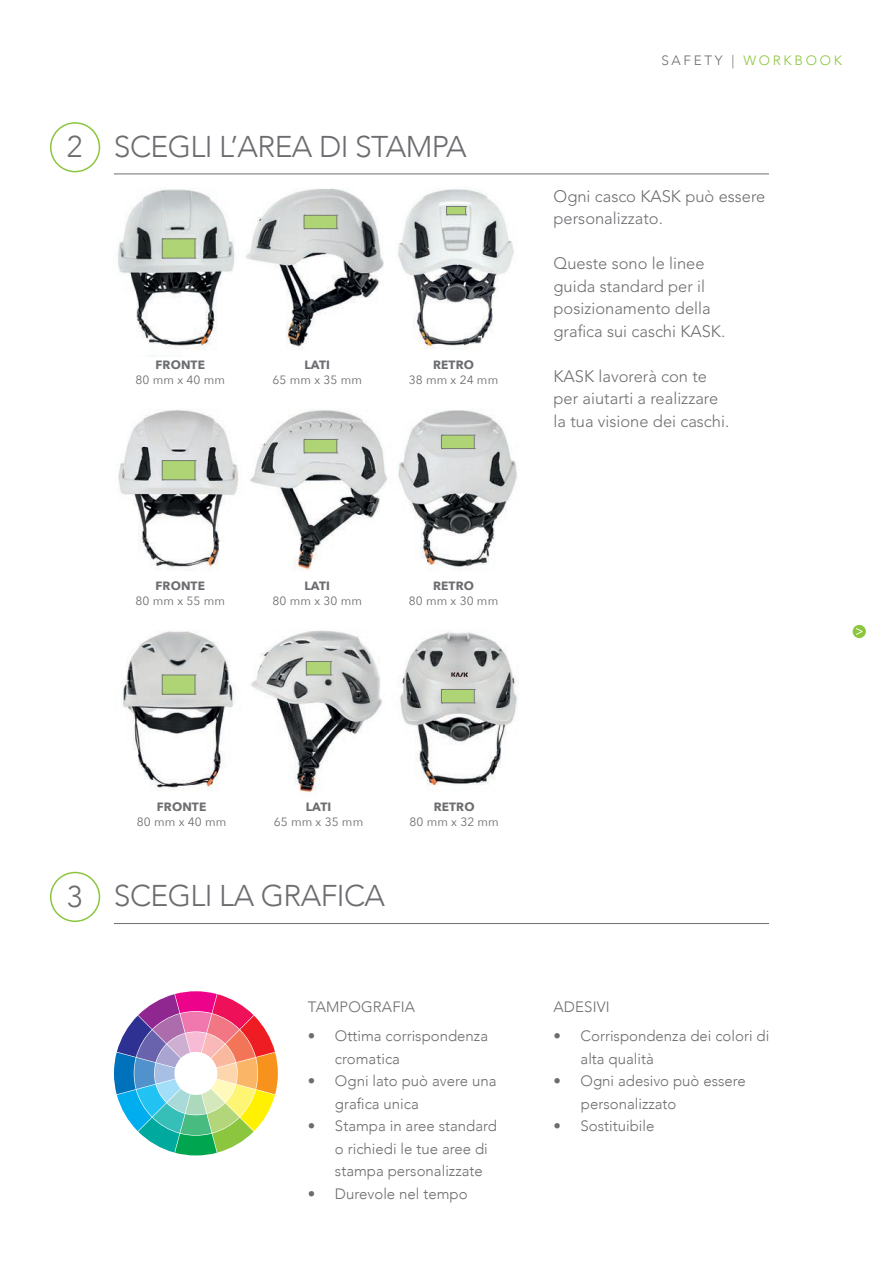
<style>
.page{position:relative;width:893px;height:1263px;background:#fff}
.page>*{position:absolute;margin:0;border:0;box-sizing:border-box;transform-origin:0 0}
.t1{font:300 30px "Avenir";letter-spacing:-.02em;color:#6c6d70}
.t2{font:300 16.5px/22.5px "Avenir LT Std";color:#6c6d70}
.t3{font:300 15px/22.5px "Avenir";color:#6c6d70}
.t4{font:300 13.5px "Avenir";letter-spacing:.2em;color:#8bc63e}
.t5{font:12px "Avenir Next";letter-spacing:.01em;color:#6c6d70}
.t6{font:700 12px "Avenir Next";letter-spacing:.01em;color:#6c6d70}
.s1{color:#6c6d70}
</style>
<div class="page">
<div style="left:853px;top:625px;width:13px;height:13px;background:#8bc63e;border-radius:50%"></div>
<svg style="left:856px;top:628px;width:6px;height:7px"></svg>
<hr style="left:114px;top:174px;width:655px;height:1px;background:#6c6d70">
<hr style="left:114px;top:923px;width:655px;height:1px;background:#6c6d70">
<div style="left:50px;top:122px;width:50px;height:50px;border:2px solid #8bc63e;border-radius:50%"></div>
<div style="left:50px;top:872px;width:50px;height:50px;border:2px solid #8bc63e;border-radius:50%"></div>
<svg style="left:114px;top:991px;width:164px;height:164px"></svg>
<img style="left:118px;top:188px;width:396px;height:162px">
<img style="left:118px;top:410px;width:399px;height:161px">
<img style="left:122px;top:630px;width:396px;height:164px">
<svg style="left:162px;top:239px;width:34px;height:20px"></svg>
<svg style="left:446px;top:206px;width:21px;height:10px"></svg>
<svg style="left:162px;top:460px;width:34px;height:21px"></svg>
<svg style="left:162px;top:675px;width:34px;height:20px"></svg>
<svg style="left:304px;top:439px;width:34px;height:15px"></svg>
<svg style="left:304px;top:215px;width:34px;height:14px"></svg>
<svg style="left:441px;top:435px;width:34px;height:14px"></svg>
<svg style="left:441px;top:689px;width:34px;height:15px"></svg>
<svg style="left:306px;top:661px;width:26px;height:15px"></svg>
<h1 class="t1" style="left:67px;top:129px;width:17px">2</h1>
<h1 class="t1" style="left:114px;top:129px;width:354px">SCEGLI L’AREA DI STAMPA</h1>
<p class="t6" style="left:156px;top:355px;width:51px">FRONTE</p>
<p class="t5" style="left:136px;top:370px;width:91px">80 mm x 40 mm</p>
<p class="t6" style="left:304px;top:355px;width:27px">LATI</p>
<p class="t5" style="left:272px;top:370px;width:91px">65 mm x 35 mm</p>
<p class="t6" style="left:433px;top:355px;width:42px">RETRO</p>
<p class="t5" style="left:409px;top:370px;width:91px">38 mm x 24 mm</p>
<p class="t4" style="left:661px;top:52px;width:182px"><span class="s1">SAFETY |</span> WORKBOOK</p>
<p class="t2" style="left:554px;top:185px;width:213px">Ogni casco KASK può essere personalizzato.</p>
<p class="t2" style="left:554px;top:252px;width:173px">Queste sono le linee guida standard per il posizionamento della grafica sui caschi KASK.</p>
<p class="t2" style="left:554px;top:365px;width:177px">KASK lavorerà con te per aiutarti a realizzare la tua visione dei caschi.</p>
<p class="t6" style="left:156px;top:576px;width:51px">FRONTE</p>
<p class="t5" style="left:136px;top:591px;width:91px">80 mm x 55 mm</p>
<p class="t6" style="left:304px;top:576px;width:27px">LATI</p>
<p class="t5" style="left:272px;top:591px;width:91px">80 mm x 30 mm</p>
<p class="t6" style="left:433px;top:576px;width:42px">RETRO</p>
<p class="t5" style="left:409px;top:591px;width:91px">80 mm x 30 mm</p>
<h1 class="t1" style="left:67px;top:878px;width:17px">3</h1>
<p class="t6" style="left:157px;top:796px;width:51px">FRONTE</p>
<p class="t5" style="left:137px;top:812px;width:91px">80 mm x 40 mm</p>
<p class="t6" style="left:306px;top:796px;width:27px">LATI</p>
<p class="t5" style="left:274px;top:812px;width:91px">65 mm x 35 mm</p>
<h1 class="t1" style="left:114px;top:878px;width:273px">SCEGLI LA GRAFICA</h1>
<p class="t6" style="left:434px;top:796px;width:42px">RETRO</p>
<p class="t5" style="left:409px;top:812px;width:91px">80 mm x 32 mm</p>
<p class="t3" style="left:308px;top:996px;width:109px">TAMPOGRAFIA</p>
<p class="t3" style="left:554px;top:996px;width:58px">ADESIVI</p>
<p class="t3" style="left:335px;top:1025px;width:155px;text-indent:-27px">• Ottima corrispondenza cromatica</p>
<p class="t3" style="left:335px;top:1070px;width:163px;text-indent:-27px">• Ogni lato può avere una grafica unica</p>
<p class="t3" style="left:335px;top:1115px;width:164px;text-indent:-27px">• Stampa in aree standard o richiedi le tue aree di stampa personalizzate</p>
<p class="t3" style="left:308px;top:1182px;width:161px">• Durevole nel tempo</p>
<p class="t3" style="left:581px;top:1025px;width:190px;text-indent:-27px">• Corrispondenza dei colori di alta qualità</p>
<p class="t3" style="left:581px;top:1070px;width:167px;text-indent:-27px">• Ogni adesivo può essere personalizzato</p>
<p class="t3" style="left:554px;top:1115px;width:102px">• Sostituibile</p>
</div>
